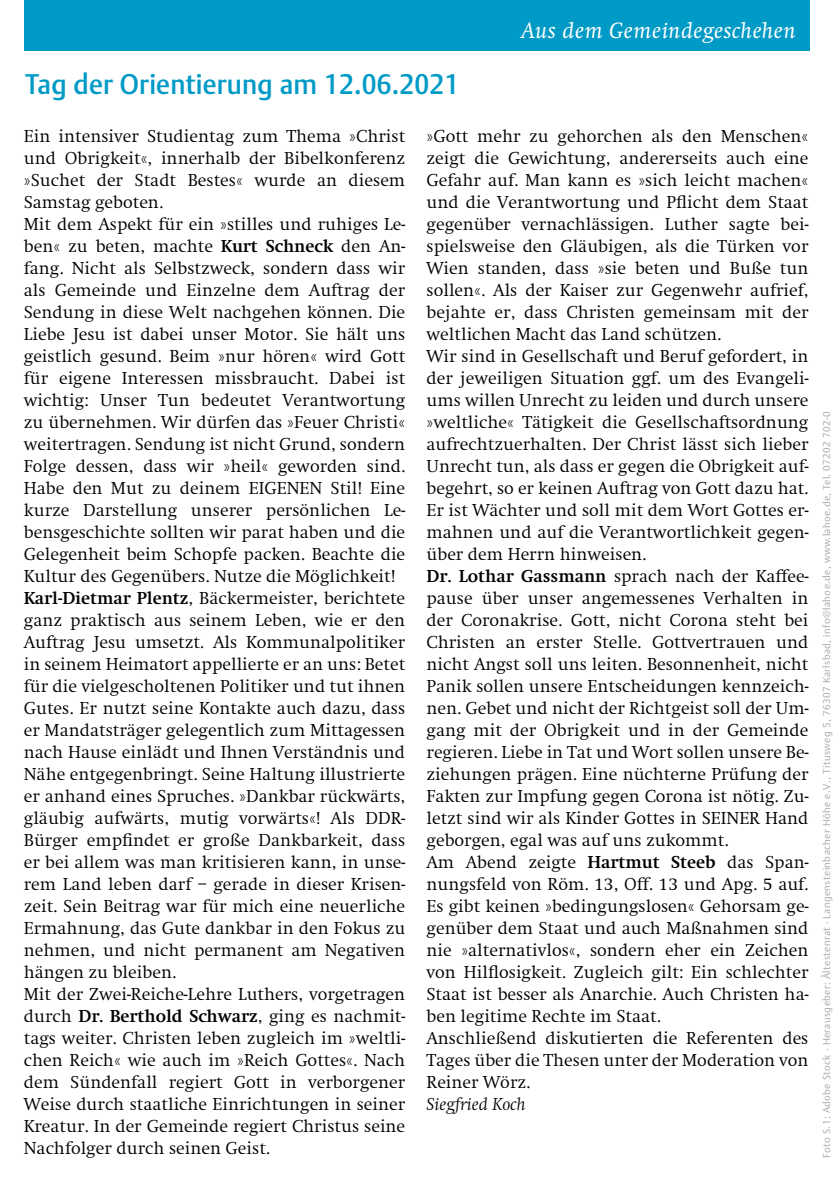
<style>
.page{position:relative;width:840px;height:1191px;background:#fff}
.page>*{position:absolute;margin:0;border:0;box-sizing:border-box;transform-origin:0 0}
.t1{font:500 28px "DTL Argo TOT";letter-spacing:.005em;color:#009ac6;scale:.94 1}
.t2{font:italic 23px "Swift EF";letter-spacing:.025em;color:#fff}
.t3{font:300 18px/22px "Swift EF";color:#000}
.t4{font:italic 300 18px "Swift EF";color:#000}
.t5{font:10px "DTL Argo TOT";letter-spacing:.04em;color:#b1b3b4}
.s1{font-weight:700}
</style>
<div class="page">
<div style="left:24px;top:0;width:784px;height:51px;background:#009ac6"></div>
<p class="t2" style="left:521px;top:18px;width:276px">Aus dem Gemeindegeschehen</p>
<h1 class="t1" style="left:25px;top:67px;width:463px">Tag der Orientierung am 12.06.2021</h1>
<p class="t3" style="left:24px;top:126px;width:383px">Ein intensiver Studientag zum Thema »Christ und Obrigkeit«, innerhalb der Bibelkonferenz »Suchet der Stadt Bestes« wurde an diesem Samstag geboten.<br>Mit dem Aspekt für ein »stilles und ruhiges Le&shy;ben« zu beten, machte <span class="s1">Kurt Schneck</span> den An&shy;fang. Nicht als Selbstzweck, sondern dass wir als Gemeinde und Einzelne dem Auftrag der Sendung in diese Welt nachgehen können. Die Liebe Jesu ist dabei unser Motor. Sie hält uns geistlich gesund. Beim »nur hören« wird Gott für eigene Interessen missbraucht. Dabei ist wichtig: Unser Tun bedeutet Verantwortung zu übernehmen. Wir dürfen das »Feuer Christi« weitertragen. Sendung ist nicht Grund, sondern Folge dessen, dass wir »heil« geworden sind.<br>Habe den Mut zu deinem EIGENEN Stil! Eine kurze Darstellung unserer persönlichen Le&shy;bensgeschichte sollten wir parat haben und die Gelegenheit beim Schopfe packen. Beachte die Kultur des Gegenübers. Nutze die Möglichkeit!<br><span class="s1">Karl-Dietmar Plentz</span>, Bäckermeister, berichtete ganz praktisch aus seinem Leben, wie er den Auftrag Jesu umsetzt. Als Kommunalpolitiker in seinem Heimatort appellierte er an uns: Betet für die vielgescholtenen Politiker und tut ihnen Gutes. Er nutzt seine Kontakte auch dazu, dass er Mandatsträger gelegentlich zum Mittagessen nach Hause einlädt und Ihnen Verständnis und Nähe entgegenbringt. Seine Haltung illustrierte er anhand eines Spruches. »Dankbar rückwärts, gläubig aufwärts, mutig vorwärts«! Als DDR-Bürger empfindet er große Dankbarkeit, dass er bei allem was man kritisieren kann, in unse&shy;rem Land leben darf – gerade in dieser Krisen&shy;zeit. Sein Beitrag war für mich eine neuerliche Ermahnung, das Gute dankbar in den Fokus zu nehmen, und nicht permanent am Negativen hängen zu bleiben.<br>Mit der Zwei-Reiche-Lehre Luthers, vorgetragen durch <span class="s1">Dr. Berthold Schwarz</span>, ging es nachmit&shy;tags weiter. Christen leben zugleich im »weltli&shy;chen Reich« wie auch im »Reich Gottes«. Nach dem Sündenfall regiert Gott in verborgener Weise durch staatliche Einrichtungen in seiner Kreatur. In der Gemeinde regiert Christus seine Nachfolger durch seinen Geist.</p>
<p class="t3" style="left:426px;top:125px;width:383px">»Gott mehr zu gehorchen als den Menschen« zeigt die Gewichtung, andererseits auch eine Gefahr auf. Man kann es »sich leicht machen« und die Verantwortung und Pflicht dem Staat gegenüber vernachlässigen. Luther sagte bei&shy;spielsweise den Gläubigen, als die Türken vor Wien standen, dass »sie beten und Buße tun sollen«. Als der Kaiser zur Gegenwehr aufrief, bejahte er, dass Christen gemeinsam mit der weltlichen Macht das Land schützen.<br>Wir sind in Gesellschaft und Beruf gefordert, in der jeweiligen Situation ggf. um des Evangeli&shy;ums willen Unrecht zu leiden und durch unsere »weltliche« Tätigkeit die Gesellschaftsordnung aufrechtzuerhalten. Der Christ lässt sich lieber Unrecht tun, als dass er gegen die Obrigkeit auf&shy;begehrt, so er keinen Auftrag von Gott dazu hat.<br>Er ist Wächter und soll mit dem Wort Gottes er&shy;mahnen und auf die Verantwortlichkeit gegen&shy;über dem Herrn hinweisen.<br><span class="s1">Dr. Lothar Gassmann</span> sprach nach der Kaffee&shy;pause über unser angemessenes Verhalten in der Coronakrise. Gott, nicht Corona steht bei Christen an erster Stelle. Gottvertrauen und nicht Angst soll uns leiten. Besonnenheit, nicht Panik sollen unsere Entscheidungen kennzeich&shy;nen. Gebet und nicht der Richtgeist soll der Um&shy;gang mit der Obrigkeit und in der Gemeinde regieren. Liebe in Tat und Wort sollen unsere Be&shy;ziehungen prägen. Eine nüchterne Prüfung der Fakten zur Impfung gegen Corona ist nötig. Zu&shy;letzt sind wir als Kinder Gottes in SEINER Hand geborgen, egal was auf uns zukommt.<br>Am Abend zeigte <span class="s1">Hartmut Steeb</span> das Span&shy;nungsfeld von Röm. 13, Off. 13 und Apg. 5 auf.<br>Es gibt keinen »bedingungslosen« Gehorsam ge&shy;genüber dem Staat und auch Maßnahmen sind nie »alternativlos«, sondern eher ein Zeichen von Hilflosigkeit. Zugleich gilt: Ein schlechter Staat ist besser als Anarchie. Auch Christen ha&shy;ben legitime Rechte im Staat.<br>Anschließend diskutierten die Referenten des Tages über die Thesen unter der Moderation von Reiner Wörz.</p>
<p class="t4" style="left:426px;top:1094px;width:100px">Siegfried Koch</p>
<p class="t5" style="left:820px;top:1158px;width:748px;rotate:-90deg">Foto S.1: Adobe Stock · Herausgeber: Ältestenrat · Langensteinbacher Höhe e.V., Titusweg 5, 76307 Karlsbad, info@lahoe.de, www.lahoe.de, Tel. 07202 702-0</p>
</div>
